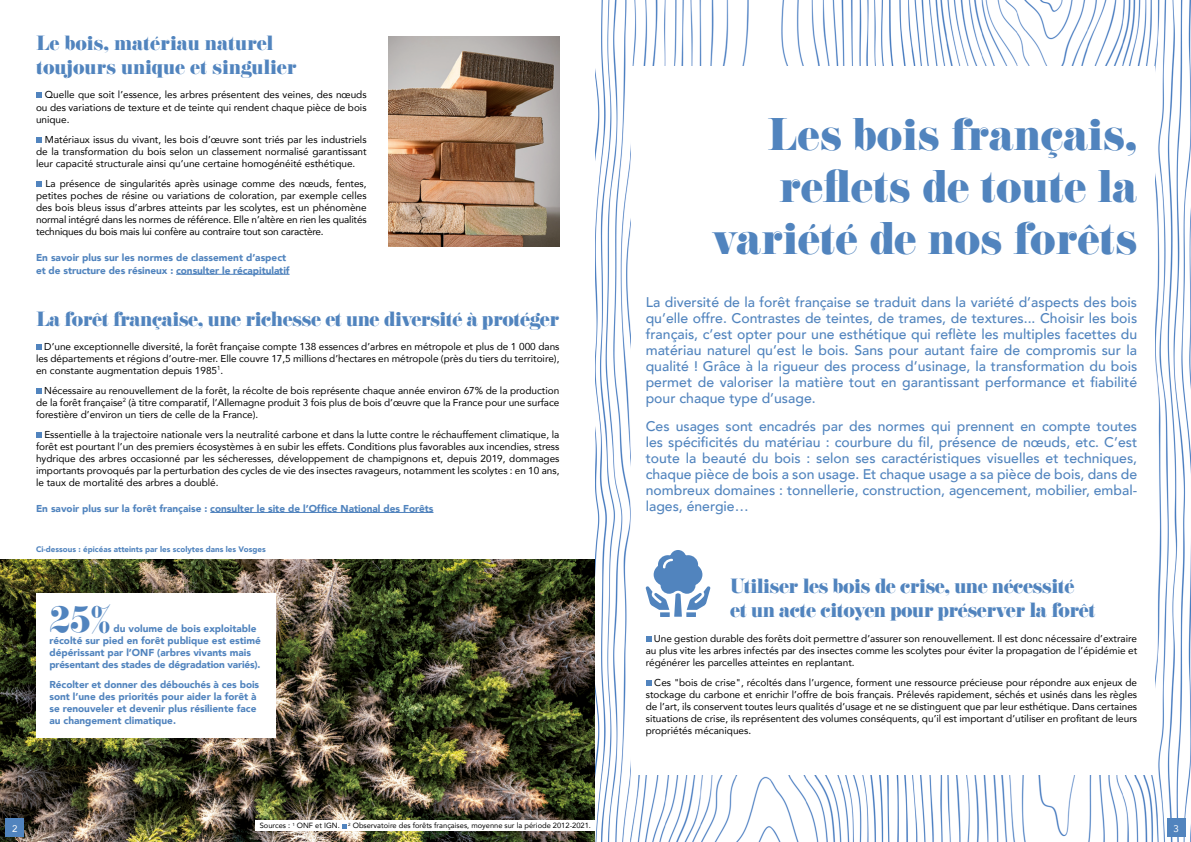
<style>
.page{position:relative;width:1191px;height:842px;background:#fff}
.page>*{position:absolute;margin:0;border:0;box-sizing:border-box;transform-origin:0 0}
.t1{font:40px/52px "Eloquent JF Pro";color:#5184be;text-align:right}
.t2{font:32px "Eloquent JF Pro";color:#5184be}
.t3{font:18px/24px "Eloquent JF Pro";letter-spacing:-.02em;color:#5184be}
.t4{font:18px/24px "Eloquent JF Pro";color:#5184be}
.t5{font:500 14px/16px "Avenir";color:#5184be;text-align:justify}
.t6{font:10px/12px "Avenir";color:#000;text-align:justify}
.t7{font:900 10px/12px "Avenir";color:#5184be}
.t8{font:9.6px "Avenir";color:#fff}
.t9{font:900 8px "Avenir";color:#5184be}
.t10{font:7.5px "Avenir";color:#000}
</style>
<div class="page">
<img style="left:0;top:560px;width:595px;height:282px">
<div style="left:255px;top:820px;width:340px;height:11px;background:#fff"></div>
<img style="left:595px;top:0;width:596px;height:842px">
<div style="left:631px;top:66px;width:524px;height:709px;background:#fff"></div>
<hr style="left:176px;top:274px;width:113px;height:1px;background:#5184be">
<svg style="left:36px;top:92px;width:6px;height:6px"></svg>
<svg style="left:36px;top:137px;width:6px;height:6px"></svg>
<svg style="left:36px;top:181px;width:6px;height:6px"></svg>
<hr style="left:210px;top:512px;width:223px;height:1px;background:#5184be">
<svg style="left:36px;top:344px;width:6px;height:6px"></svg>
<svg style="left:36px;top:388px;width:6px;height:6px"></svg>
<svg style="left:36px;top:432px;width:6px;height:6px"></svg>
<svg style="left:646px;top:636px;width:5px;height:6px"></svg>
<svg style="left:646px;top:680px;width:5px;height:6px"></svg>
<div style="left:36px;top:593px;width:239px;height:145px;background:#fff"></div>
<img style="left:388px;top:36px;width:171px;height:211px">
<svg style="left:342px;top:824px;width:4px;height:4px"></svg>
<div style="left:6px;top:818px;width:18px;height:18px;background:#5184be"></div>
<div style="left:1166px;top:818px;width:19px;height:18px;background:#5184be"></div>
<svg style="left:645px;top:550px;width:65px;height:67px"></svg>
<h3 class="t4" style="left:36px;top:31px;width:262px">Le bois, matériau naturel toujours unique et singulier</h3>
<p class="t6" style="left:36px;top:87px;width:332px;line-height:13px;text-align:right">Quelle que soit l’essence, les arbres présentent des veines, des nœuds ou des variations de texture et de teinte qui rendent chaque pièce de bois</p>
<p class="t6" style="left:45px;top:109px;width:323px;line-height:20px;text-indent:-9px">unique.<br>Matériaux issus du vivant, les bois d’œuvre sont triés par les industriels</p>
<p class="t6" style="left:36px;top:145px;width:332px">de la transformation du bois selon un classement normalisé garantissant leur capacité structurale ainsi qu’une certaine homogénéité esthétique.</p>
<p class="t6" style="left:36px;top:177px;width:332px;text-indent:10px">La présence de singularités après usinage comme des nœuds, fentes, petites poches de résine ou variations de coloration, par exemple celles des bois bleus issus d’arbres atteints par les scolytes, est un phénomène normal intégré dans les normes de référence. Elle n’altère en rien les qualités techniques du bois mais lui confère au contraire tout son caractère.</p>
<p class="t7" style="left:36px;top:250px;width:255px;line-height:13px">En savoir plus sur les normes de classement d’aspect et de structure des résineux : consulter le récapitulatif</p>
<h3 class="t3" style="left:36px;top:308px;width:524px">La forêt française, une richesse et une diversité à protéger</h3>
<p class="t6" style="left:36px;top:340px;width:525px;text-indent:8px">D’une exceptionnelle diversité, la forêt française compte 138 essences d’arbres en métropole et plus de 1 000 dans les départements et régions d’outre-mer. Elle couvre 17,5 millions d’hectares en métropole (près du tiers du territoire), en constante augmentation depuis 1985<sup>1</sup>.</p>
<p class="t6" style="left:36px;top:384px;width:525px;text-indent:8px">Nécessaire au renouvellement de la forêt, la récolte de bois représente chaque année environ 67% de la production de la forêt française<sup>2</sup> (à titre comparatif, l’Allemagne produit 3 fois plus de bois d’œuvre que la France pour une surface forestière d’environ un tiers de celle de la France).</p>
<p class="t6" style="left:36px;top:428px;width:525px;text-indent:8px">Essentielle à la trajectoire nationale vers la neutralité carbone et dans la lutte contre le réchauffement climatique, la forêt est pourtant l’un des premiers écosystèmes à en subir les effets. Conditions plus favorables aux incendies, stress hydrique des arbres occasionné par les sécheresses, développement de champignons et, depuis 2019, dommages importants provoqués par la perturbation des cycles de vie des insectes ravageurs, notamment les scolytes : en 10 ans, le taux de mortalité des arbres a doublé.</p>
<p class="t7" style="left:36px;top:502px;width:399px">En savoir plus sur la forêt française : consulter le site de l’Office National des Forêts</p>
<p class="t9" style="left:36px;top:542px;width:231px">Ci-dessous : épicéas atteints par les scolytes dans les Vosges</p>
<h2 class="t2" style="left:49px;top:602px;width:63px">25%</h2>
<p class="t7" style="left:49px;top:622px;width:213px;text-indent:64px">du volume de bois exploitable récolté sur pied en forêt publique est estimé dépérissant par l’ONF (arbres vivants mais présentant des stades de dégradation variés).</p>
<p class="t7" style="left:49px;top:678px;width:211px">Récolter et donner des débouchés à ces bois sont l’une des priorités pour aider la forêt à se renouveler et devenir plus résiliente face au changement climatique.</p>
<h1 class="t1" style="left:712px;top:110px;width:426px">Les bois français, reflets de toute la variété de nos forêts</h1>
<p class="t5" style="left:646px;top:293px;width:493px">La diversité de la forêt française se traduit dans la variété d’aspects des bois qu’elle offre. Contrastes de teintes, de trames, de textures... Choisir les bois français, c’est opter pour une esthétique qui reflète les multiples facettes du matériau naturel qu’est le bois. Sans pour autant faire de compromis sur la qualité ! Grâce à la rigueur des process d’usinage, la transformation du bois permet de valoriser la matière tout en garantissant performance et fiabilité pour chaque type d’usage.</p>
<p class="t5" style="left:646px;top:417px;width:493px">Ces usages sont encadrés par des normes qui prennent en compte toutes les spécificités du matériau : courbure du fil, présence de nœuds, etc. C’est toute la beauté du bois : selon ses caractéristiques visuelles et techniques, chaque pièce de bois a son usage. Et chaque usage a sa pièce de bois, dans de nombreux domaines : tonnellerie, construction, agencement, mobilier, embal&shy;lages, énergie…</p>
<h3 class="t3" style="left:730px;top:575px;width:367px">Utiliser les bois de crise, une nécessité<br>et un acte citoyen pour préserver la forêt</h3>
<p class="t6" style="left:646px;top:632px;width:493px;text-indent:8px">Une gestion durable des forêts doit permettre d’assurer son renouvellement. Il est donc nécessaire d’extraire au plus vite les arbres infectés par des insectes comme les scolytes pour éviter la propagation de l’épidémie et régénérer les parcelles atteintes en replantant.</p>
<p class="t6" style="left:646px;top:676px;width:493px;text-indent:9px">Ces "bois de crise", récoltés dans l’urgence, forment une ressource précieuse pour répondre aux enjeux de stockage du carbone et enrichir l’offre de bois français. Prélevés rapidement, séchés et usinés dans les règles de l’art, ils conservent toutes leurs qualités d’usage et ne se distinguent que par leur esthétique. Dans certaines situations de crise, ils représentent des volumes conséquents, qu’il est important d’utiliser en profitant de leurs propriétés mécaniques.</p>
<p class="t10" style="left:260px;top:820px;width:333px">Sources : <sup>1</sup> ONF et IGN. <sup>2</sup> Observatoire des forêts françaises, moyenne sur la période 2012-2021.</p>
<p class="t8" style="left:12px;top:821px;width:7px">2</p>
<p class="t8" style="left:1173px;top:821px;width:7px">3</p>
</div>
